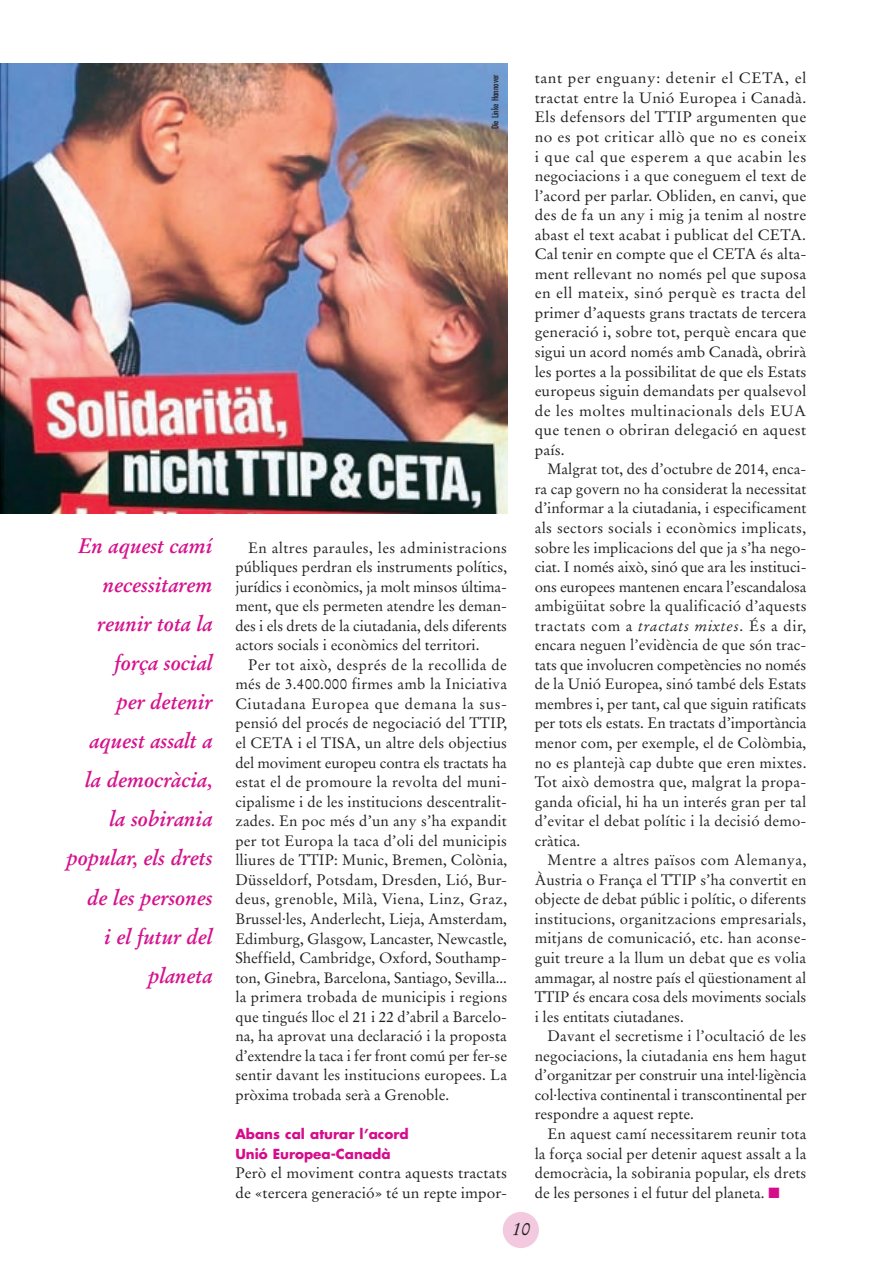
<style>
.page{position:relative;width:893px;height:1263px;background:#fff}
.page>*{position:absolute;margin:0;border:0;box-sizing:border-box;transform-origin:0 0}
.t1{font:italic 700 21px/39.2px "Stempel Garamond";color:#d5128d;text-align:right}
.t2{font:italic 18px "Stempel Garamond";color:#231f20}
.t3{font:15px/19.5px "Stempel Garamond";color:#231f20;text-align:justify}
.t4{font:700 13.5px/19.5px "Futura";color:#d50d8c}
.t5{font:condensed 9px "Futura";color:#231f20}
.s1{font-style:italic}
.s2{color:#d50d8c}
</style>
<div class="page">
<div style="left:503px;top:1212px;width:36px;height:36px;background:#f2c9de;border-radius:50%"></div>
<img style="left:0;top:64px;width:507px;height:449px">
<h1 class="t1" style="left:66px;top:526px;width:148px">En aquest camí necessitarem reunir tota la força social<br>per detenir aquest assalt a<br>la democràcia, la sobirania popular, els drets de les persones<br>i el futur del planeta</h1>
<p class="t5" style="left:490px;top:129px;width:56px;rotate:-90deg">Die Linke Hannover</p>
<p class="t3" style="left:235px;top:538px;width:273px;text-indent:13px">En altres paraules, les administracions públiques perdran els instruments polítics, jurídics i econòmics, ja molt minsos última&shy;ment, que els permeten atendre les deman&shy;des i els drets de la ciutadania, dels diferents actors socials i econòmics del territori.</p>
<p class="t3" style="left:235px;top:655px;width:273px;text-indent:13px">Per tot això, després de la recollida de més de 3.400.000 firmes amb la Iniciativa Ciutadana Europea que demana la sus&shy;pensió del procés de negociació del TTIP, el CETA i el TISA, un altre dels objectius del moviment europeu contra els tractats ha estat el de promoure la revolta del muni&shy;cipalisme i de les institucions descentralit&shy;zades. En poc més d’un any s’ha expandit per tot Europa la taca d’oli del municipis lliures de TTIP: Munic, Bremen, Colònia, Düsseldorf, Potsdam, Dresden, Lió, Bur&shy;deus, grenoble, Milà, Viena, Linz, Graz, Brussel·les, Anderlecht, Lieja, Amsterdam, Edimburg, Glasgow, Lancaster, Newcastle, Sheffield, Cambridge, Oxford, Southamp&shy;ton, Ginebra, Barcelona, Santiago, Sevilla... la primera trobada de municipis i regions que tingués lloc el 21 i 22 d’abril a Barcelo&shy;na, ha aprovat una declaració i la proposta d’extendre la taca i fer front comú per fer-se sentir davant les institucions europees. La pròxima trobada serà a Grenoble.</p>
<p class="t4" style="left:235px;top:1124px;width:175px">Abans cal aturar l’acord<br>Unió Europea-Canadà</p>
<p class="t3" style="left:235px;top:1163px;width:273px">Però el moviment contra aquests tractats de «tercera generació» té un repte impor-</p>
<p class="t3" style="left:535px;top:69px;width:273px">tant per enguany: detenir el CETA, el tractat entre la Unió Europea i Canadà.<br>Els defensors del TTIP argumenten que no es pot criticar allò que no es coneix i que cal que esperem a que acabin les negociacions i a que coneguem el text de l’acord per parlar. Obliden, en canvi, que des de fa un any i mig ja tenim al nostre abast el text acabat i publicat del CETA.<br>Cal tenir en compte que el CETA és alta&shy;ment rellevant no només pel que suposa en ell mateix, sinó perquè es tracta del primer d’aquests grans tractats de tercera generació i, sobre tot, perquè encara que sigui un acord només amb Canadà, obrirà les portes a la possibilitat de que els Estats europeus siguin demandats per qualsevol de les moltes multinacionals dels EUA que tenen o obriran delegació en aquest país.</p>
<p class="t3" style="left:535px;top:459px;width:273px;text-indent:13px">Malgrat tot, des d’octubre de 2014, enca&shy;ra cap govern no ha considerat la necessitat d’informar a la ciutadania, i especificament als sectors socials i econòmics implicats, sobre les implicacions del que ja s’ha nego&shy;ciat. I només això, sinó que ara les instituci&shy;ons europees mantenen encara l’escandalosa ambigüitat sobre la qualificació d’aquests tractats com a <span class="s1">tractats mixtes</span>. És a dir, encara neguen l’evidència de que són trac&shy;tats que involucren competències no només de la Unió Europea, sinó també dels Estats membres i, per tant, cal que siguin ratificats per tots els estats. En tractats d’importància menor com, per exemple, el de Colòmbia, no es plantejà cap dubte que eren mixtes.<br>Tot això demostra que, malgrat la propa&shy;ganda oficial, hi ha un interés gran per tal d’evitar el debat polític i la decisió demo&shy;cràtica.</p>
<p class="t3" style="left:535px;top:850px;width:273px;text-indent:13px">Mentre a altres països com Alemanya, Àustria o França el TTIP s’ha convertit en objecte de debat públic i polític, o diferents institucions, organitzacions empresarials, mitjans de comunicació, etc. han aconse&shy;guit treure a la llum un debat que es volia ammagar, al nostre país el qüestionament al TTIP és encara cosa dels moviments socials i les entitats ciutadanes.</p>
<p class="t3" style="left:535px;top:1026px;width:273px;text-indent:13px">Davant el secretisme i l’ocultació de les negociacions, la ciutadania ens hem hagut d’organitzar per construir una intel·ligència col·lectiva continental i transcontinental per respondre a aquest repte.</p>
<p class="t3" style="left:535px;top:1124px;width:273px;text-indent:13px">En aquest camí necessitarem reunir tota la força social per detenir aquest assalt a la democràcia, la sobirania popular, els drets de les persones i el futur del planeta. <span class="s2">■</span></p>
<p class="t2" style="left:512px;top:1218px;width:19px">10</p>
</div>
